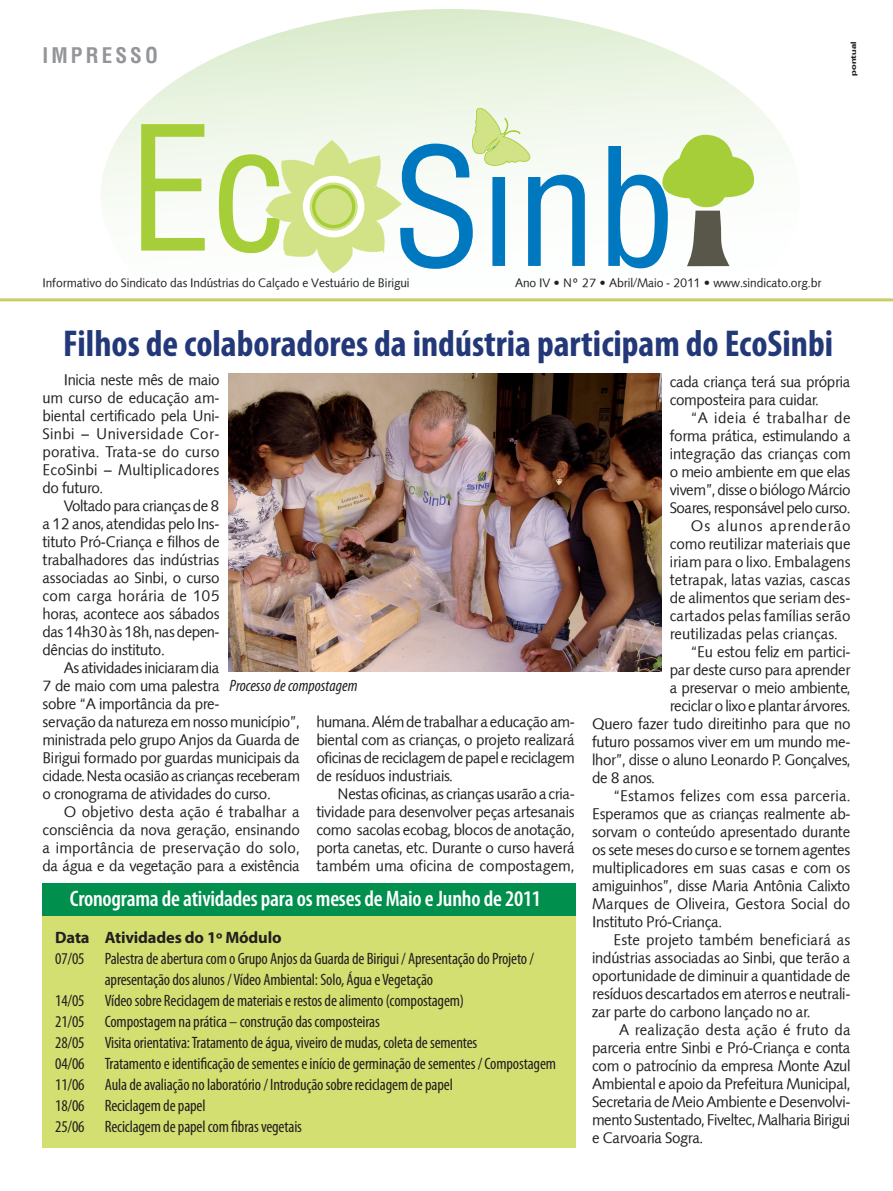
<style>
.page{position:relative;width:893px;height:1191px;background:#fff}
.page>*{position:absolute;margin:0;border:0;box-sizing:border-box;transform-origin:0 0}
.t1{font:700 condensed 37.5px "Myriad Pro";color:#223879}
.t2{font:600 condensed 22.5px "Myriad Pro";letter-spacing:-.01em;color:#fff}
.t3{font:21px "Switzerland Condensed";letter-spacing:.15em;color:#939598}
.t4{font:condensed 16.5px "Myriad Pro";letter-spacing:-.01em;color:#231f20}
.t5{font:700 16.5px "Myriad Pro";letter-spacing:-.01em;color:#231f20}
.t6{font:italic condensed 16.5px "Myriad Pro";color:#231f20}
.t7{font:15px/18px "Symphony";letter-spacing:-.015em;color:#231f20;text-align:justify}
.t8{font:15px "Symphony";letter-spacing:.01em;color:#231f20}
.t9{font:15px "Symphony";letter-spacing:.005em;color:#231f20}
.t10{font:15px "Symphony";letter-spacing:.015em;color:#231f20}
.t11{font:15px "Symphony";letter-spacing:.02em;color:#231f20}
.t12{font:15px "Symphony";letter-spacing:.035em;color:#231f20}
.t13{font:15px "Symphony";letter-spacing:.06em;color:#231f20}
.t14{font:12px "Symphony";color:#231f20}
.t15{font:900 expanded 7.5px "Zurich BT";color:#231f20}
</style>
<div class="page">
<svg style="left:101px;top:9px;width:687px;height:260px"></svg>
<svg style="left:141px;top:124px;width:64px;height:126px"></svg>
<svg style="left:608px;top:133px;width:148px;height:135px"></svg>
<svg style="left:219px;top:108px;width:366px;height:165px"></svg>
<img style="left:151px;top:107px;width:605px;height:1px">
<hr style="left:0;top:298px;width:893px;height:3px;background:#cccc64">
<div style="left:42px;top:883px;width:534px;height:264px;background:#d3e071"></div>
<div style="left:42px;top:882px;width:534px;height:33px;background:#008f4d"></div>
<img style="left:228px;top:374px;width:433px;height:297px">
<h3 class="t3" style="left:43px;top:43px;width:117px">IMPRESSO</h3>
<p class="t15" style="left:849px;top:76px;width:36px;rotate:-90deg">pontual</p>
<p class="t14" style="left:43px;top:275px;width:368px">Informativo do Sindicato das Indústrias do Calçado e Vestuário de Birigui</p>
<p class="t14" style="left:515px;top:275px;width:308px">Ano IV • Nº 27 • Abril/Maio - 2011 • www.sindicato.org.br</p>
<h1 class="t1" style="left:63px;top:320px;width:772px">Filhos de colaboradores da indústria participam do EcoSinbi</h1>
<p class="t7" style="left:43px;top:370px;width:179px;text-indent:21px">Inicia neste mês de maio um curso de educação am&shy;biental certificado pela Uni-Sinbi – Universidade Cor&shy;porativa. Trata-se do curso EcoSinbi – Multiplicadores do futuro.</p>
<p class="t7" style="left:43px;top:496px;width:179px;text-indent:21px">Voltado para crianças de 8 a 12 anos, atendidas pelo Ins&shy;tituto Pró-Criança e filhos de trabalhadores das indústrias associadas ao Sinbi, o curso com carga horária de 105 horas, acontece aos sábados das 14h30 às 18h, nas depen&shy;dências do instituto.</p>
<p class="t7" style="left:43px;top:658px;width:259px;text-align:left;text-indent:21px">As atividades iniciaram dia<br>7 de maio com uma palestra<br>sobre “A importância da pre-<br>servação da natureza em nosso município”, ministrada pelo grupo Anjos da Guarda de Birigui formado por guardas municipais da cidade. Nesta ocasião as crianças receberam o cronograma de atividades do curso.</p>
<p class="t7" style="left:43px;top:802px;width:259px;text-indent:21px">O objetivo desta ação é trabalhar a consciência da nova geração, ensinando a importância de preservação do solo, da água e da vegetação para a existência</p>
<p class="t6" style="left:230px;top:675px;width:129px">Processo de compostagem</p>
<p class="t7" style="left:316px;top:713px;width:260px">humana. Além de trabalhar a educação am&shy;biental com as crianças, o projeto realizará oficinas de reciclagem de papel e reciclagem de resíduos industriais.</p>
<p class="t7" style="left:316px;top:785px;width:260px;text-indent:21px">Nestas oficinas, as crianças usarão a cria&shy;tividade para desenvolver peças artesanais como sacolas ecobag, blocos de anotação, porta canetas, etc. Durante o curso haverá também uma oficina de compostagem,</p>
<h2 class="t2" style="left:70px;top:885px;width:473px">Cronograma de atividades para os meses de Maio e Junho de 2011</h2>
<p class="t5" style="left:55px;top:927px;width:228px">Data Atividades do 1º Módulo</p>
<p class="t4" style="left:55px;top:948px;width:480px">07/05 Palestra de abertura com o Grupo Anjos da Guarda de Birigui / Apresentação do Projeto /</p>
<p class="t4" style="left:105px;top:969px;width:330px">apresentação dos alunos / Vídeo Ambiental: Solo, Água e Vegetação</p>
<p class="t4" style="left:55px;top:990px;width:410px">14/05 Vídeo sobre Reciclagem de materiais e restos de alimento (compostagem)</p>
<p class="t4" style="left:55px;top:1011px;width:326px">21/05 Compostagem na prática – construção das composteiras</p>
<p class="t4" style="left:55px;top:1032px;width:424px">28/05 Visita orientativa: Tratamento de água, viveiro de mudas, coleta de sementes</p>
<p class="t4" style="left:55px;top:1053px;width:502px">04/06 Tratamento e identificação de sementes e início de germinação de sementes / Compostagem</p>
<p class="t4" style="left:55px;top:1074px;width:399px">11/06 Aula de avaliação no laboratório / Introdução sobre reciclagem de papel</p>
<p class="t4" style="left:55px;top:1095px;width:152px">18/06 Reciclagem de papel</p>
<p class="t4" style="left:55px;top:1116px;width:248px">25/06 Reciclagem de papel com fibras vegetais</p>
<p class="t7" style="left:670px;top:372px;width:182px">cada criança terá sua própria composteira para cuidar.</p>
<p class="t12" style="left:691px;top:408px;width:161px">“A ideia é trabalhar de</p>
<p class="t7" style="left:670px;top:426px;width:182px">forma prática, estimulando a</p>
<p class="t7" style="left:670px;top:444px;width:182px">integração das crianças com</p>
<p class="t7" style="left:670px;top:462px;width:182px">o meio ambiente em que elas</p>
<p class="t7" style="left:670px;top:480px;width:182px">vivem”, disse o biólogo Márcio</p>
<p class="t7" style="left:670px;top:498px;width:182px">Soares, responsável pelo curso.</p>
<p class="t13" style="left:691px;top:516px;width:161px">Os alunos aprenderão</p>
<p class="t9" style="left:670px;top:534px;width:182px">como reutilizar materiais que</p>
<p class="t7" style="left:670px;top:552px;width:182px">iriam para o lixo. Embalagens</p>
<p class="t8" style="left:670px;top:570px;width:182px">tetrapak, latas vazias, cascas</p>
<p class="t7" style="left:670px;top:588px;width:182px">de alimentos que seriam des-</p>
<p class="t8" style="left:670px;top:606px;width:182px">cartados pelas famílias serão</p>
<p class="t8" style="left:670px;top:624px;width:169px">reutilizadas pelas crianças.</p>
<p class="t7" style="left:691px;top:642px;width:161px">“Eu estou feliz em partici-</p>
<p class="t7" style="left:670px;top:660px;width:182px">par deste curso para aprender</p>
<p class="t7" style="left:670px;top:678px;width:182px">a preservar o meio ambiente,</p>
<p class="t7" style="left:670px;top:696px;width:182px">reciclar o lixo e plantar árvores.</p>
<p class="t7" style="left:592px;top:714px;width:260px">Quero fazer tudo direitinho para que no</p>
<p class="t7" style="left:592px;top:732px;width:260px">futuro possamos viver em um mundo me-</p>
<p class="t7" style="left:592px;top:750px;width:260px">lhor”, disse o aluno Leonardo P. Gonçalves,</p>
<p class="t7" style="left:592px;top:768px;width:64px">de 8 anos.</p>
<p class="t11" style="left:613px;top:786px;width:239px">“Estamos felizes com essa parceria.</p>
<p class="t7" style="left:592px;top:804px;width:260px">Esperamos que as crianças realmente ab-</p>
<p class="t7" style="left:592px;top:822px;width:260px">sorvam o conteúdo apresentado durante</p>
<p class="t7" style="left:592px;top:840px;width:260px">os sete meses do curso e se tornem agentes</p>
<p class="t7" style="left:592px;top:858px;width:260px">multiplicadores em suas casas e com os</p>
<p class="t7" style="left:592px;top:876px;width:260px">amiguinhos”, disse Maria Antônia Calixto</p>
<p class="t9" style="left:592px;top:894px;width:260px">Marques de Oliveira, Gestora Social do</p>
<p class="t7" style="left:592px;top:912px;width:131px">Instituto Pró-Criança.</p>
<p class="t10" style="left:613px;top:930px;width:239px">Este projeto também beneficiará as</p>
<p class="t7" style="left:592px;top:948px;width:260px">indústrias associadas ao Sinbi, que terão a</p>
<p class="t7" style="left:592px;top:966px;width:260px">oportunidade de diminuir a quantidade de</p>
<p class="t7" style="left:592px;top:984px;width:260px">resíduos descartados em aterros e neutrali-</p>
<p class="t7" style="left:592px;top:1002px;width:220px">zar parte do carbono lançado no ar.</p>
<p class="t10" style="left:619px;top:1020px;width:233px">A realização desta ação é fruto da</p>
<p class="t7" style="left:592px;top:1038px;width:260px">parceria entre Sinbi e Pró-Criança e conta</p>
<p class="t7" style="left:592px;top:1056px;width:260px">com o patrocínio da empresa Monte Azul</p>
<p class="t7" style="left:592px;top:1074px;width:260px">Ambiental e apoio da Prefeitura Municipal,</p>
<p class="t7" style="left:592px;top:1092px;width:260px">Secretaria de Meio Ambiente e Desenvolvi-</p>
<p class="t7" style="left:592px;top:1110px;width:260px">mento Sustentado, Fiveltec, Malharia Birigui</p>
<p class="t7" style="left:592px;top:1128px;width:113px">e Carvoaria Sogra.</p>
</div>
